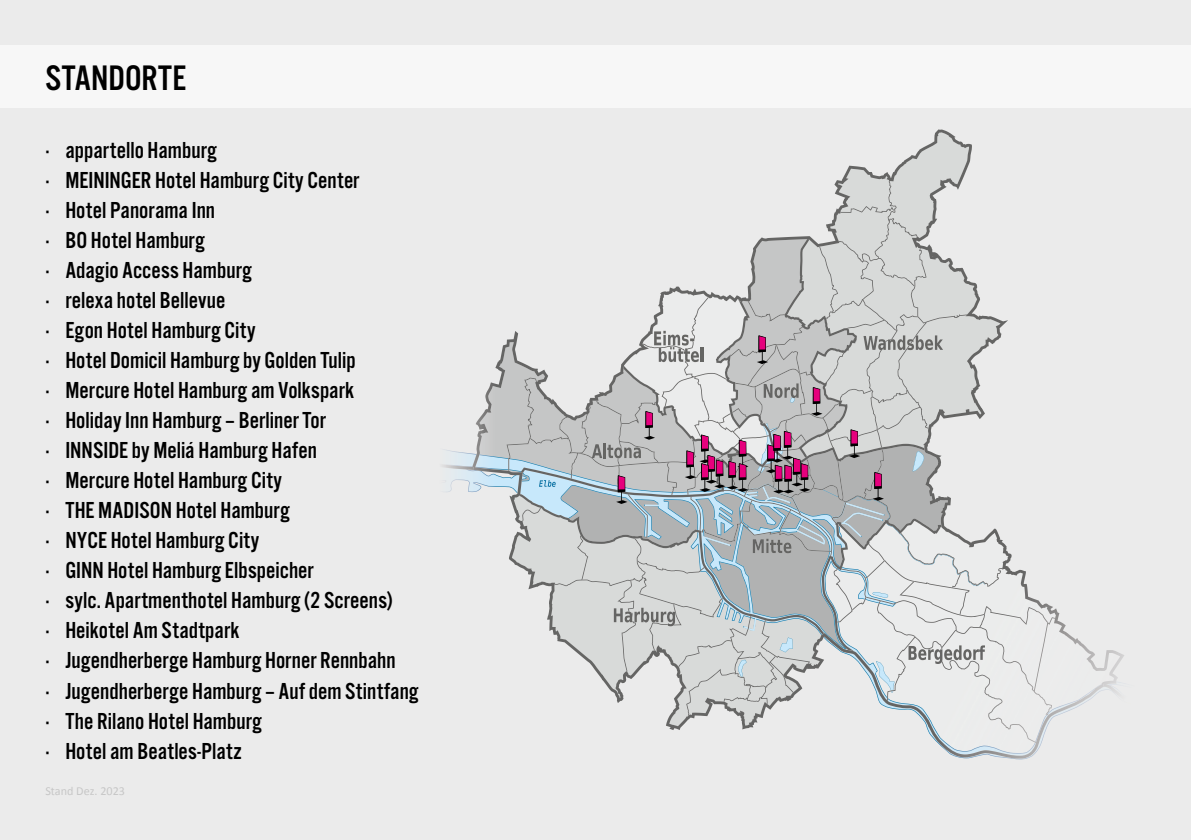
<style>
.page{position:relative;width:1191px;height:840px;background:#fff}
.page>*{position:absolute;margin:0;border:0;box-sizing:border-box;transform-origin:0 0}
.t1{font:36.8px "Alternate Got No 3 D";letter-spacing:.005em;color:#000}
.t2{font:24px/30px "Alternate Got No 3 D";color:#000}
.t3{font:12.2px "Calibri";color:#c7c7c7}
</style>
<div class="page">
<div style="left:0;top:0;width:1191px;height:839px;background:#ebebeb"></div>
<img style="left:1095px;top:650px;width:25px;height:41px">
<img style="left:984px;top:568px;width:17px;height:19px">
<img style="left:920px;top:386px;width:61px;height:22px">
<img style="left:930px;top:641px;width:13px;height:7px">
<img style="left:888px;top:650px;width:145px;height:81px">
<img style="left:895px;top:200px;width:16px;height:19px">
<img style="left:884px;top:448px;width:39px;height:48px">
<img style="left:893px;top:219px;width:18px;height:34px">
<img style="left:882px;top:430px;width:41px;height:18px">
<img style="left:873px;top:286px;width:38px;height:33px">
<img style="left:840px;top:651px;width:47px;height:46px">
<img style="left:830px;top:209px;width:57px;height:44px">
<img style="left:854px;top:300px;width:29px;height:19px">
<img style="left:828px;top:404px;width:12px;height:25px">
<img style="left:810px;top:374px;width:29px;height:29px">
<img style="left:822px;top:429px;width:5px;height:12px">
<img style="left:800px;top:350px;width:46px;height:24px">
<img style="left:750px;top:239px;width:34px;height:62px">
<img style="left:669px;top:666px;width:43px;height:59px">
<img style="left:670px;top:612px;width:59px;height:54px">
<img style="left:602px;top:598px;width:22px;height:99px">
<img style="left:619px;top:598px;width:51px;height:77px">
<img style="left:512px;top:547px;width:7px;height:20px">
<img style="left:569px;top:420px;width:8px;height:17px">
<img style="left:526px;top:364px;width:19px;height:13px">
<img style="left:884px;top:496px;width:39px;height:30px">
<img style="left:735px;top:535px;width:87px;height:97px">
<img style="left:444px;top:449px;width:300px;height:51px">
<img style="left:444px;top:479px;width:28px;height:21px">
<img style="left:722px;top:543px;width:28px;height:69px">
<svg style="left:871px;top:667px;width:5px;height:6px"></svg>
<svg style="left:751px;top:617px;width:5px;height:13px"></svg>
<img style="left:722px;top:541px;width:8px;height:4px">
<img style="left:846px;top:515px;width:18px;height:3px">
<img style="left:846px;top:502px;width:18px;height:13px">
<img style="left:912px;top:451px;width:11px;height:20px">
<img style="left:876px;top:660px;width:11px;height:32px">
<img style="left:980px;top:606px;width:21px;height:20px">
<img style="left:913px;top:547px;width:59px;height:33px">
<img style="left:917px;top:616px;width:39px;height:13px">
<img style="left:887px;top:636px;width:43px;height:64px">
<img style="left:956px;top:626px;width:66px;height:46px">
<img style="left:941px;top:629px;width:15px;height:18px">
<img style="left:1034px;top:670px;width:5px;height:17px">
<img style="left:686px;top:668px;width:26px;height:47px">
<img style="left:760px;top:620px;width:50px;height:12px">
<img style="left:678px;top:615px;width:73px;height:52px">
<img style="left:649px;top:617px;width:32px;height:33px">
<img style="left:617px;top:598px;width:19px;height:73px">
<img style="left:639px;top:577px;width:84px;height:40px">
<img style="left:621px;top:401px;width:2px;height:23px">
<img style="left:590px;top:400px;width:31px;height:43px">
<img style="left:577px;top:420px;width:13px;height:23px">
<img style="left:569px;top:438px;width:9px;height:5px">
<img style="left:537px;top:420px;width:32px;height:23px">
<img style="left:526px;top:377px;width:11px;height:66px">
<img style="left:779px;top:535px;width:12px;height:3px">
<img style="left:752px;top:515px;width:39px;height:20px">
<img style="left:722px;top:500px;width:30px;height:41px">
<img style="left:744px;top:499px;width:47px;height:16px">
<img style="left:791px;top:499px;width:41px;height:57px">
<img style="left:831px;top:502px;width:15px;height:16px">
<img style="left:864px;top:497px;width:26px;height:21px">
<img style="left:842px;top:495px;width:41px;height:7px">
<svg style="left:887px;top:213px;width:8px;height:9px"></svg>
<img style="left:840px;top:200px;width:56px;height:13px">
<img style="left:874px;top:218px;width:19px;height:35px">
<img style="left:911px;top:270px;width:15px;height:44px">
<img style="left:877px;top:389px;width:43px;height:17px">
<div style="left:897px;top:314px;width:70px;height:75px;background:#d8dad9"></div>
<img style="left:896px;top:314px;width:31px;height:16px">
<img style="left:854px;top:241px;width:19px;height:58px">
<img style="left:854px;top:299px;width:21px;height:19px">
<img style="left:846px;top:319px;width:51px;height:71px">
<img style="left:825px;top:352px;width:19px;height:31px">
<img style="left:840px;top:388px;width:37px;height:41px">
<img style="left:876px;top:406px;width:52px;height:24px">
<img style="left:830px;top:429px;width:52px;height:14px">
<img style="left:691px;top:302px;width:14px;height:47px">
<img style="left:748px;top:301px;width:36px;height:20px">
<img style="left:776px;top:356px;width:24px;height:12px">
<img style="left:776px;top:327px;width:27px;height:29px">
<img style="left:776px;top:368px;width:24px;height:16px">
<img style="left:799px;top:371px;width:11px;height:13px">
<img style="left:822px;top:403px;width:17px;height:15px">
<img style="left:827px;top:432px;width:6px;height:11px">
<img style="left:822px;top:413px;width:6px;height:16px">
<img style="left:664px;top:345px;width:25px;height:23px">
<img style="left:862px;top:253px;width:53px;height:33px">
<img style="left:913px;top:559px;width:56px;height:21px">
<img style="left:913px;top:580px;width:71px;height:36px">
<img style="left:813px;top:495px;width:30px;height:5px">
<img style="left:716px;top:304px;width:60px;height:80px">
<img style="left:784px;top:239px;width:70px;height:111px">
<img style="left:623px;top:368px;width:119px;height:75px">
<img style="left:526px;top:443px;width:380px;height:52px">
<img style="left:822px;top:518px;width:91px;height:133px">
<img style="left:519px;top:494px;width:203px;height:104px">
<img style="left:712px;top:632px;width:112px;height:93px">
<img style="left:928px;top:687px;width:173px;height:71px">
<img style="left:536px;top:581px;width:67px;height:99px">
<img style="left:1001px;top:547px;width:111px;height:123px">
<img style="left:472px;top:339px;width:54px;height:208px">
<img style="left:923px;top:408px;width:58px;height:139px">
<img style="left:993px;top:528px;width:13px;height:21px">
<img style="left:536px;top:371px;width:67px;height:49px">
<img style="left:602px;top:291px;width:62px;height:105px">
<img style="left:950px;top:269px;width:50px;height:117px">
<img style="left:667px;top:268px;width:88px;height:34px">
<img style="left:911px;top:200px;width:52px;height:70px">
<img style="left:834px;top:132px;width:124px;height:68px">
<img style="left:1103px;top:683px;width:17px;height:12px">
<img style="left:443px;top:464px;width:30px;height:5px">
<svg style="left:539px;top:480px;width:17px;height:6px"></svg>
<img style="left:908px;top:645px;width:8px;height:14px">
<svg style="left:918px;top:648px;width:15px;height:11px"></svg>
<img style="left:934px;top:649px;width:8px;height:14px">
<svg style="left:944px;top:649px;width:8px;height:10px"></svg>
<img style="left:953px;top:645px;width:8px;height:14px">
<svg style="left:963px;top:648px;width:15px;height:11px"></svg>
<img style="left:979px;top:645px;width:6px;height:14px">
<img style="left:614px;top:608px;width:9px;height:14px">
<svg style="left:624px;top:611px;width:16px;height:11px"></svg>
<img style="left:641px;top:607px;width:8px;height:15px">
<svg style="left:651px;top:611px;width:15px;height:11px"></svg>
<img style="left:667px;top:611px;width:8px;height:15px">
<img style="left:654px;top:331px;width:7px;height:14px">
<img style="left:663px;top:330px;width:3px;height:15px">
<img style="left:659px;top:347px;width:9px;height:15px">
<svg style="left:668px;top:334px;width:35px;height:28px"></svg>
<img style="left:592px;top:443px;width:21px;height:15px">
<svg style="left:614px;top:447px;width:27px;height:11px"></svg>
<img style="left:863px;top:336px;width:14px;height:13px">
<svg style="left:878px;top:339px;width:17px;height:11px"></svg>
<img style="left:897px;top:335px;width:8px;height:15px">
<svg style="left:907px;top:339px;width:7px;height:11px"></svg>
<img style="left:915px;top:335px;width:9px;height:15px">
<svg style="left:925px;top:339px;width:8px;height:11px"></svg>
<img style="left:935px;top:335px;width:8px;height:14px">
<svg style="left:752px;top:538px;width:39px;height:15px"></svg>
<div style="left:0;top:45px;width:1191px;height:63px;background:#f7f7f7"></div>
<svg style="left:757px;top:335px;width:11px;height:29px"></svg>
<svg style="left:872px;top:472px;width:12px;height:28px"></svg>
<svg style="left:849px;top:429px;width:11px;height:29px"></svg>
<svg style="left:644px;top:411px;width:11px;height:28px"></svg>
<svg style="left:616px;top:475px;width:11px;height:28px"></svg>
<svg style="left:685px;top:384px;width:137px;height:115px"></svg>
<h1 class="t1" style="left:45px;top:58px;width:142px">STANDORTE</h1>
<p class="t2" style="left:45px;top:135px;width:375px">· appartello Hamburg<br>· MEININGER Hotel Hamburg City Center<br>· Hotel Panorama Inn<br>· BO Hotel Hamburg<br>· Adagio Access Hamburg<br>· relexa hotel Bellevue<br>· Egon Hotel Hamburg City<br>· Hotel Domicil Hamburg by Golden Tulip<br>· Mercure Hotel Hamburg am Volkspark<br>· Holiday Inn Hamburg – Berliner Tor<br>· INNSIDE by Meliá Hamburg Hafen<br>· Mercure Hotel Hamburg City<br>· THE MADISON Hotel Hamburg<br>· NYCE Hotel Hamburg City<br>· GINN Hotel Hamburg Elbspeicher<br>· sylc. Apartmenthotel Hamburg (2 Screens)<br>· Heikotel Am Stadtpark<br>· Jugendherberge Hamburg Horner Rennbahn<br>· Jugendherberge Hamburg – Auf dem Stintfang · The Rilano Hotel Hamburg<br>· Hotel am Beatles-Platz</p>
<p class="t3" style="left:45px;top:782px;width:81px">Stand Dez. 2023</p>
</div>
